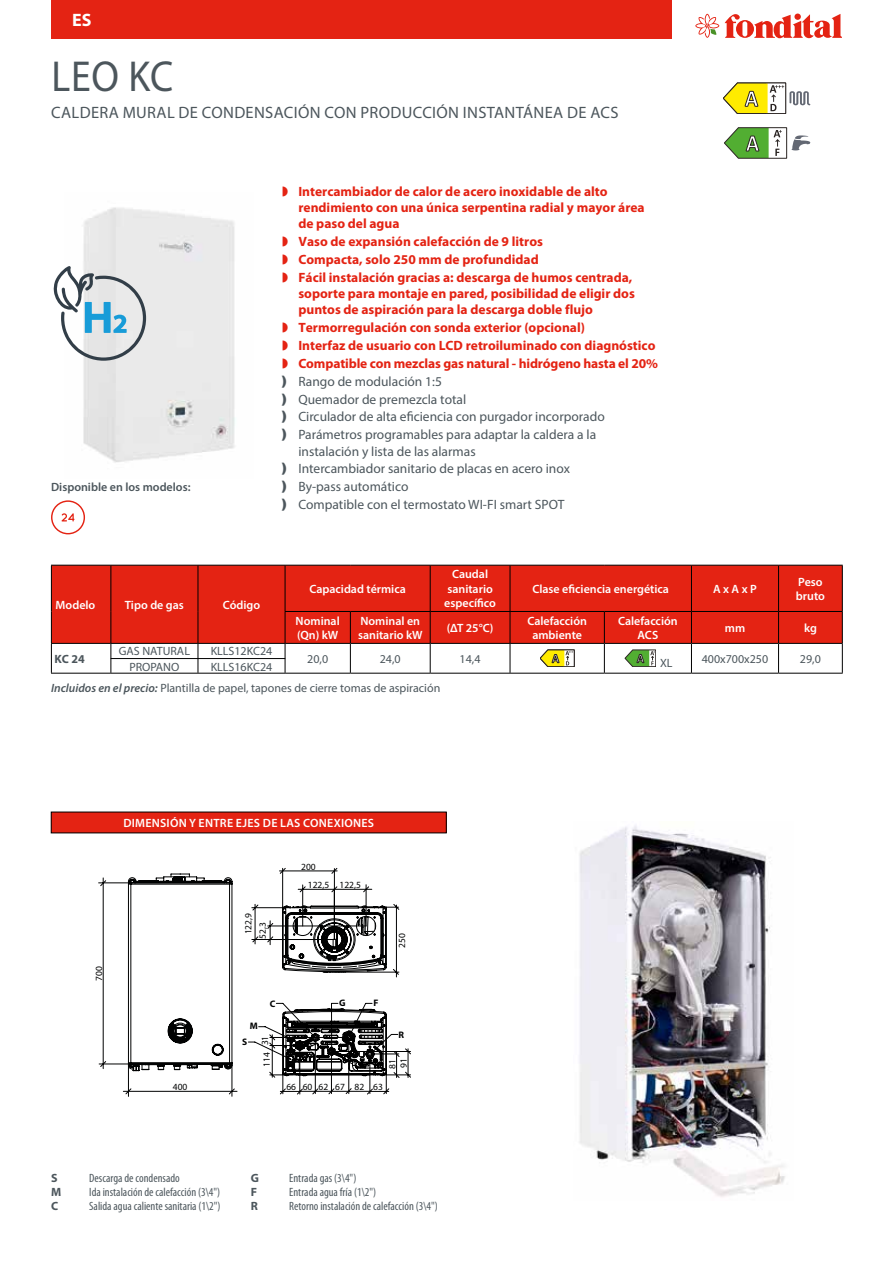
<style>
.page{position:relative;width:893px;height:1263px;background:#fff}
.page>*{position:absolute;margin:0;border:0;box-sizing:border-box;transform-origin:0 0}
.t1{font:43.5px "Myriad Pro";color:#4c565c;scale:.92 1}
.t2{font:700 18px "Myriad Pro";color:#fff}
.t3{font:16.5px "Myriad Pro";letter-spacing:.02em;color:#4c565c}
.t4{font:700 13.5px/17.9px "Myriad Pro";color:#e42313}
.t5{font:13.5px/17.9px "Myriad Pro";color:#4c565c}
.t6{font:600 12px/14.4px "Myriad Pro";color:#fff;text-align:center}
.t7{font:condensed 12px "Myriad Pro";color:#4c565c}
.t8{font:12px/16.5px "Myriad Pro";color:#4c565c;text-align:center}
.t9{font:600 12px "Myriad Pro";letter-spacing:.02em;color:#fff}
.t10{font:600 12px "Myriad Pro";color:#4c565c}
.t11{font:700 12px "Myriad Pro";color:#4c565c}
.t12{font:9.45px/11.4px "Myriad Pro";color:#010202}
.t13{font:700 9.45px "Myriad Pro";color:#010202}
.s1{font-weight:600;font-style:italic}
</style>
<div class="page">
<svg style="left:725px;top:14px;width:117px;height:24px"></svg>
<svg style="left:695px;top:14px;width:24px;height:24px"></svg>
<div style="left:51px;top:0;width:621px;height:38px;background:#e42313"></div>
<svg style="left:723px;top:83px;width:87px;height:31px"></svg>
<svg style="left:724px;top:127px;width:86px;height:31px"></svg>
<img style="left:83px;top:207px;width:152px;height:256px">
<svg style="left:53px;top:265px;width:93px;height:96px"></svg>
<svg style="left:51px;top:500px;width:34px;height:34px"></svg>
<div style="left:52px;top:566px;width:790px;height:77px;background:#e42313"></div>
<hr style="left:51px;top:565px;width:60px;height:1px;background:#000">
<hr style="left:51px;top:565px;width:1px;height:46px;background:#000">
<hr style="left:51px;top:611px;width:1px;height:32px;background:#000">
<hr style="left:111px;top:565px;width:87px;height:1px;background:#000">
<hr style="left:111px;top:565px;width:1px;height:46px;background:#000">
<hr style="left:111px;top:611px;width:1px;height:32px;background:#000">
<hr style="left:198px;top:565px;width:87px;height:1px;background:#000">
<hr style="left:198px;top:565px;width:1px;height:46px;background:#000">
<hr style="left:198px;top:611px;width:1px;height:32px;background:#000">
<hr style="left:285px;top:565px;width:65px;height:1px;background:#000">
<hr style="left:285px;top:565px;width:1px;height:46px;background:#000">
<hr style="left:350px;top:565px;width:80px;height:1px;background:#000">
<hr style="left:430px;top:565px;width:80px;height:1px;background:#000">
<hr style="left:430px;top:565px;width:1px;height:46px;background:#000">
<hr style="left:510px;top:565px;width:94px;height:1px;background:#000">
<hr style="left:510px;top:565px;width:1px;height:46px;background:#000">
<hr style="left:604px;top:565px;width:87px;height:1px;background:#000">
<hr style="left:691px;top:565px;width:87px;height:1px;background:#000">
<hr style="left:691px;top:565px;width:1px;height:46px;background:#000">
<hr style="left:778px;top:565px;width:65px;height:1px;background:#000">
<hr style="left:778px;top:565px;width:1px;height:46px;background:#000">
<hr style="left:842px;top:565px;width:1px;height:46px;background:#000">
<hr style="left:285px;top:611px;width:65px;height:1px;background:#000">
<hr style="left:285px;top:612px;width:1px;height:31px;background:#000">
<hr style="left:350px;top:611px;width:80px;height:1px;background:#000">
<hr style="left:350px;top:612px;width:1px;height:31px;background:#000">
<hr style="left:430px;top:611px;width:80px;height:1px;background:#000">
<hr style="left:430px;top:612px;width:1px;height:31px;background:#000">
<hr style="left:510px;top:611px;width:94px;height:1px;background:#000">
<hr style="left:510px;top:612px;width:1px;height:31px;background:#000">
<hr style="left:604px;top:611px;width:87px;height:1px;background:#000">
<hr style="left:604px;top:612px;width:1px;height:31px;background:#000">
<hr style="left:691px;top:611px;width:87px;height:1px;background:#000">
<hr style="left:691px;top:612px;width:1px;height:31px;background:#000">
<hr style="left:778px;top:611px;width:65px;height:1px;background:#000">
<hr style="left:778px;top:612px;width:1px;height:31px;background:#000">
<hr style="left:842px;top:612px;width:1px;height:31px;background:#000">
<hr style="left:51px;top:673px;width:60px;height:1px;background:#000">
<hr style="left:111px;top:673px;width:87px;height:1px;background:#000">
<hr style="left:198px;top:673px;width:87px;height:1px;background:#000">
<hr style="left:285px;top:673px;width:65px;height:1px;background:#000">
<hr style="left:350px;top:673px;width:80px;height:1px;background:#000">
<hr style="left:430px;top:673px;width:80px;height:1px;background:#000">
<hr style="left:510px;top:673px;width:94px;height:1px;background:#000">
<hr style="left:604px;top:673px;width:87px;height:1px;background:#000">
<hr style="left:691px;top:673px;width:87px;height:1px;background:#000">
<hr style="left:778px;top:673px;width:65px;height:1px;background:#000">
<svg style="left:51px;top:643px;width:792px;height:30px"></svg>
<div style="left:51px;top:812px;width:395px;height:21px;background:#e42313"></div>
<hr style="left:99px;top:882px;width:31px;height:1px;background:#010202">
<hr style="left:99px;top:1064px;width:31px;height:1px;background:#010202">
<hr style="left:128px;top:1063px;width:1px;height:33px;background:#010202">
<hr style="left:232px;top:1063px;width:1px;height:33px;background:#010202">
<hr style="left:334px;top:889px;width:38px;height:1px;background:#010202">
<svg style="left:100px;top:868px;width:269px;height:226px"></svg>
<svg style="left:248px;top:904px;width:163px;height:190px"></svg>
<img style="left:579px;top:825px;width:206px;height:372px">
<h2 class="t2" style="left:72px;top:10px;width:21px">ES</h2>
<h1 class="t1" style="left:51px;top:50px;width:134px">LEO KC</h1>
<p class="t3" style="left:51px;top:102px;width:569px">CALDERA MURAL DE CONDENSACIÓN CON PRODUCCIÓN INSTANTÁNEA DE ACS</p>
<p class="t10" style="left:51px;top:479px;width:141px">Disponible en los modelos:</p>
<p class="t6" style="left:56px;top:597px;width:41px">Modelo</p>
<p class="t6" style="left:125px;top:597px;width:61px">Tipo de gas</p>
<p class="t6" style="left:223px;top:597px;width:39px">Código</p>
<p class="t4" style="left:298px;top:183px;width:348px;line-height:16.2px">Intercambiador de calor de acero inoxidable de alto rendimiento con una única serpentina radial y mayor área de paso del agua</p>
<p class="t4" style="left:298px;top:233px;width:335px">Vaso de expansión calefacción de 9 litros<br>Compacta, solo 250 mm de profundidad<br>Fácil instalación gracias a: descarga de humos centrada,</p>
<p class="t4" style="left:298px;top:285px;width:338px;line-height:16.2px">soporte para montaje en pared, posibilidad de eligir dos puntos de aspiración para la descarga doble flujo</p>
<p class="t4" style="left:298px;top:319px;width:361px">Termorregulación con sonda exterior (opcional)<br>Interfaz de usuario con LCD retroiluminado con diagnóstico<br>Compatible con mezclas gas natural - hidrógeno hasta el 20%</p>
<p class="t5" style="left:298px;top:372px;width:308px">Rango de modulación 1:5<br>Quemador de premezcla total<br>Circulador de alta eficiencia con purgador incorporado Parámetros programables para adaptar la caldera a la</p>
<p class="t5" style="left:298px;top:442px;width:273px">instalación y lista de las alarmas<br>Intercambiador sanitario de placas en acero inox By-pass automático<br>Compatible con el termostato WI-FI smart SPOT</p>
<p class="t6" style="left:309px;top:581px;width:98px">Capacidad térmica</p>
<p class="t6" style="left:444px;top:567px;width:53px">Caudal sanitario específico</p>
<p class="t6" style="left:532px;top:581px;width:138px">Clase eficiencia energética</p>
<p class="t6" style="left:713px;top:581px;width:45px">A x A x P</p>
<p class="t6" style="left:796px;top:574px;width:31px;text-align:left">Peso bruto</p>
<p class="t6" style="left:296px;top:613px;width:46px;text-align:left">Nominal (Qn) kW</p>
<p class="t6" style="left:358px;top:613px;width:66px;text-align:left">Nominal en sanitario kW</p>
<p class="t6" style="left:447px;top:620px;width:48px">(ΔT 25°C)</p>
<p class="t6" style="left:527px;top:613px;width:61px">Calefacción ambiente</p>
<p class="t6" style="left:618px;top:613px;width:61px">Calefacción<br>ACS</p>
<p class="t6" style="left:725px;top:620px;width:22px">mm</p>
<p class="t6" style="left:804px;top:620px;width:14px">kg</p>
<p class="t11" style="left:55px;top:652px;width:32px">KC 24</p>
<p class="t8" style="left:119px;top:642px;width:73px">GAS NATURAL<br>PROPANO</p>
<p class="t8" style="left:211px;top:642px;width:63px;text-align:left">KLLS12KC24<br>KLLS16KC24</p>
<p class="t8" style="left:307px;top:650px;width:22px">20,0</p>
<p class="t8" style="left:380px;top:650px;width:22px">24,0</p>
<p class="t8" style="left:460px;top:650px;width:22px">14,4</p>
<p class="t8" style="left:660px;top:654px;width:14px">XL</p>
<p class="t8" style="left:702px;top:650px;width:68px">400x700x250</p>
<p class="t8" style="left:800px;top:650px;width:22px">29,0</p>
<p class="t8" style="left:51px;top:680px;width:391px"><span class="s1">Incluidos en el precio:</span> Plantilla de papel, tapones de cierre tomas de aspiración</p>
<p class="t9" style="left:123px;top:815px;width:252px">DIMENSIÓN Y ENTRE EJES DE LAS CONEXIONES</p>
<p class="t12" style="left:301px;top:861px;width:16px">200</p>
<p class="t12" style="left:93px;top:981px;width:16px;rotate:-90deg">700</p>
<p class="t12" style="left:173px;top:1081px;width:16px">400</p>
<p class="t12" style="left:242px;top:934px;width:23px;rotate:-90deg">122,9</p>
<p class="t12" style="left:257px;top:939px;width:18px;rotate:-90deg">52,3</p>
<p class="t12" style="left:308px;top:879px;width:55px">122,5 122,5</p>
<p class="t12" style="left:396px;top:948px;width:16px;rotate:-90deg">250</p>
<p class="t13" style="left:250px;top:1020px;width:10px">M</p>
<p class="t13" style="left:270px;top:997px;width:7px">C</p>
<p class="t13" style="left:339px;top:997px;width:8px">G</p>
<p class="t13" style="left:373px;top:997px;width:6px">F</p>
<p class="t13" style="left:242px;top:1035px;width:7px">S</p>
<p class="t12" style="left:259px;top:1045px;width:11px;rotate:-90deg">31</p>
<p class="t13" style="left:398px;top:1028px;width:7px">R</p>
<p class="t12" style="left:261px;top:1067px;width:16px;rotate:-90deg">114</p>
<p class="t12" style="left:386px;top:1069px;width:13px;rotate:-90deg">81<br>91</p>
<p class="t12" style="left:286px;top:1081px;width:98px">66 60 62 67 82 63</p>
<p class="t11" style="left:51px;top:1171px;width:8px">S</p>
<p class="t7" style="left:89px;top:1171px;width:92px">Descarga de condensado</p>
<p class="t11" style="left:51px;top:1185px;width:12px">M</p>
<p class="t7" style="left:89px;top:1185px;width:132px">Ida instalación de calefacción (3\4")</p>
<p class="t11" style="left:51px;top:1199px;width:9px">C</p>
<p class="t7" style="left:89px;top:1200px;width:133px">Salida agua caliente sanitaria (1\2")</p>
<p class="t11" style="left:251px;top:1171px;width:10px">G</p>
<p class="t7" style="left:289px;top:1171px;width:69px">Entrada gas (3\4")</p>
<p class="t11" style="left:251px;top:1185px;width:8px">F</p>
<p class="t7" style="left:289px;top:1185px;width:89px">Entrada agua fría (1\2")</p>
<p class="t11" style="left:251px;top:1199px;width:9px">R</p>
<p class="t7" style="left:289px;top:1200px;width:150px">Retorno instalación de calefacción (3\4")</p>
</div>
